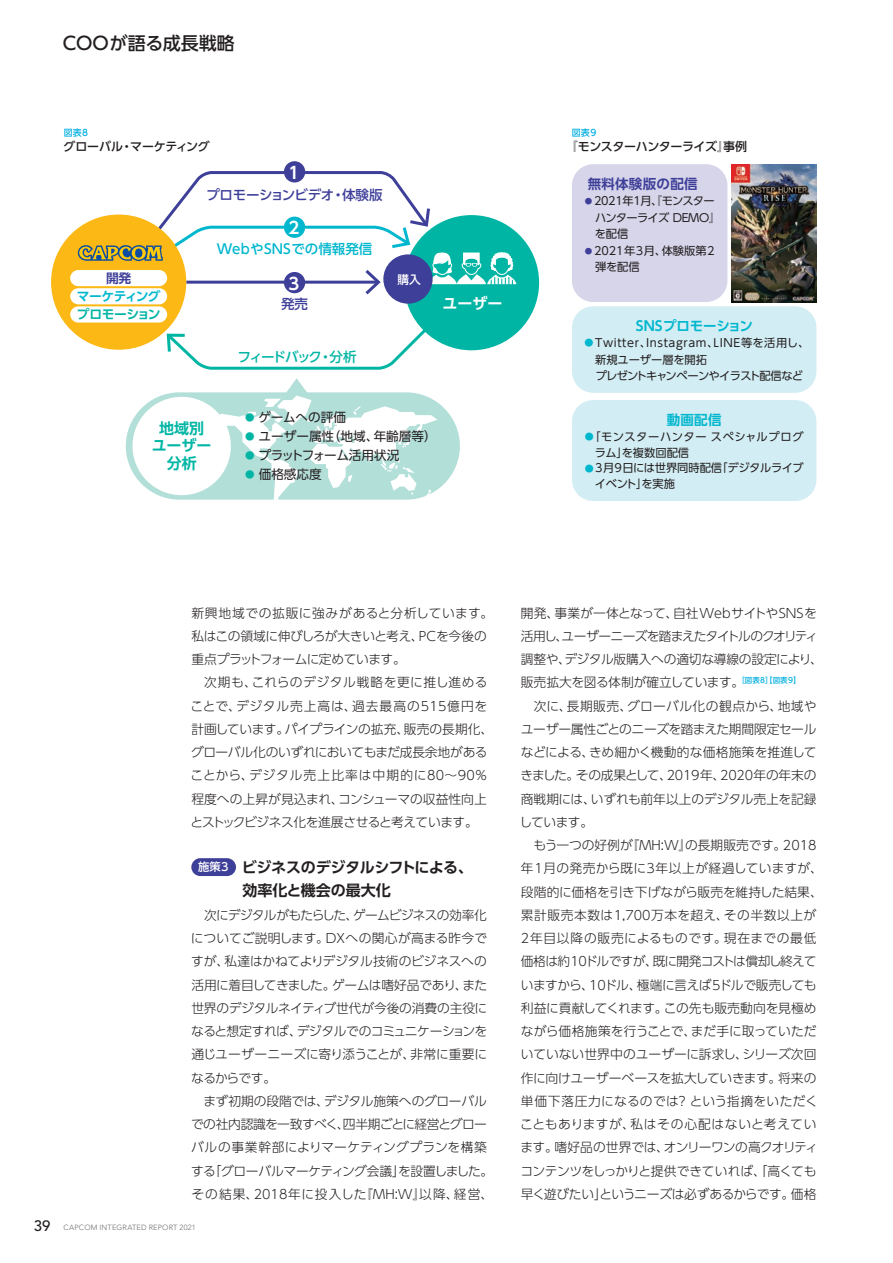
<style>
.page{position:relative;width:893px;height:1263px;background:#fff}
.page>*{position:absolute;margin:0;border:0;box-sizing:border-box;transform-origin:0 0}
.t1{font:500 18px "UD Shin Go Pro";color:#231f20}
.t2{font:700 16.5px "UD Shin Go Pro De";color:#fff}
.t3{font:700 15px/23.2px "UD Shin Go Pro De";letter-spacing:-.02em;color:#231f20}
.t4{font:700 15px/17.4px "UD Shin Go Pro De";color:#00b5a4;text-align:center}
.t5{font:700 15px "UD Shin Go Pro De";color:#fff}
.t6{font:500 13.5px "UD Shin Go Pro";letter-spacing:-.02em;color:#3e3f99}
.t7{font:700 13.5px "UD Shin Go Pro De";color:#00b7ce}
.t8{font:500 13.5px "UD Shin Go Pro";color:#00b7ce}
.t9{font:500 13.5px "UD Shin Go Pro";letter-spacing:-.115em;color:#00b5a4}
.t10{font:700 13.5px "UD Shin Go Pro De";letter-spacing:.02em;color:#3e3f99}
.t11{font:300 12.75px/23.2px "UD Shin Go Pro";letter-spacing:-.015em;color:#231f20;text-align:justify}
.t12{font:300 12.75px/23.2px "UD Shin Go Pro";letter-spacing:-.035em;color:#231f20}
.t13{font:700 12.75px "UD Shin Go Pro De";letter-spacing:-.05em;color:#00b7ce}
.t14{font:700 12.75px "UD Shin Go Pro De";letter-spacing:-.035em;color:#00b5a4}
.t15{font:700 12.75px "UD Shin Go Pro De";color:#3e3f99}
.t16{font:12.6px "UD Shin Go Pro";color:#231f20}
.t17{font:12.6px "UD Shin Go Pro";letter-spacing:-.025em;color:#231f20}
.t18{font:500 12px "UD Shin Go Pro";letter-spacing:-.03em;color:#231f20}
.t19{font:500 11.7px "UD Shin Go Pro";color:#fff}
.t20{font:11.25px/16.5px "UD Shin Go Pro";letter-spacing:-.005em;color:#231f20}
.t21{font:11.25px/16.5px "UD Shin Go Pro";letter-spacing:-.035em;color:#231f20}
.t22{font:11.25px/15.8px "UD Shin Go Pro";letter-spacing:-.025em;color:#231f20}
.t23{font:11.25px/15.8px "UD Shin Go Pro";letter-spacing:.04em;color:#231f20}
.t24{font:500 11.25px "UD Shin Go Pro";color:#fff}
.t25{font:500 9px "UD Shin Go Pro";letter-spacing:.025em;color:#00afe1}
.t26{font:300 7.5px "Avenir LT Std";letter-spacing:.025em;color:#6c6d70}
.s1{font-size:9.45px;color:#00b5a4}
.s2{font-size:7.5px;color:#3e3f99}
.s3{font-size:9px;color:#00b7ce}
.s4{font-weight:500;font-size:15px;color:#231f20}
</style>
<div class="page">
<div style="left:126px;top:392px;width:334px;height:108px;background:#b3dfd9;border-radius:54px"></div>
<svg style="left:215px;top:396px;width:222px;height:104px"></svg>
<div style="left:132px;top:397px;width:99px;height:98px;background:#fff;border-radius:50%"></div>
<div style="left:404px;top:215px;width:135px;height:135px;background:#00b5a4;border-radius:50%"></div>
<div style="left:191px;top:858px;width:45px;height:18px;background:#3e3f99;border-radius:9px"></div>
<div style="left:51px;top:215px;width:135px;height:135px;background:#fcb814;border-radius:50%"></div>
<svg style="left:78px;top:170px;width:438px;height:200px"></svg>
<div style="left:284px;top:217px;width:21px;height:21px;background:#00b7ce;border-radius:50%"></div>
<div style="left:284px;top:272px;width:21px;height:21px;background:#3e3f99;border-radius:50%"></div>
<div style="left:284px;top:161px;width:21px;height:21px;background:#3e3f99;border-radius:50%"></div>
<div style="left:572px;top:400px;width:244px;height:101px;background:#d2edf3;border-radius:21px"></div>
<div style="left:572px;top:164px;width:155px;height:138px;background:#d7d5ea;border-radius:21px"></div>
<div style="left:572px;top:306px;width:244px;height:87px;background:#d2edf3;border-radius:21px"></div>
<div style="left:70px;top:270px;width:97px;height:16px;background:#fff;border-radius:8px"></div>
<div style="left:70px;top:288px;width:97px;height:16px;background:#fff;border-radius:8px"></div>
<div style="left:70px;top:306px;width:97px;height:17px;background:#fff;border-radius:8px"></div>
<img style="left:732px;top:164px;width:84px;height:138px">
<h1 class="t1" style="left:63px;top:28px;width:174px">COOが語る成長戦略</h1>
<p class="t25" style="left:64px;top:125px;width:26px">図表8</p>
<p class="t18" style="left:64px;top:137px;width:148px">グローバル・マーケティング</p>
<p class="t2" style="left:289px;top:159px;width:12px">1</p>
<p class="t6" style="left:206px;top:184px;width:178px">プロモーションビデオ・体験版</p>
<p class="t2" style="left:289px;top:215px;width:12px">2</p>
<p class="t15" style="left:106px;top:268px;width:27px">開発</p>
<p class="t13" style="left:77px;top:286px;width:85px">マーケティング</p>
<p class="t14" style="left:77px;top:304px;width:85px">プロモーション</p>
<p class="t8" style="left:217px;top:238px;width:157px">WebやSNSでの情報発信</p>
<p class="t2" style="left:289px;top:270px;width:12px">3</p>
<p class="t6" style="left:281px;top:293px;width:28px">発売</p>
<p class="t9" style="left:237px;top:346px;width:121px">フィードバック・分析</p>
<p class="t19" style="left:397px;top:270px;width:25px">購入</p>
<p class="t5" style="left:442px;top:291px;width:61px">ユーザー</p>
<p class="t4" style="left:152px;top:419px;width:61px">地域別ユーザー分析</p>
<p class="t16" style="left:245px;top:407px;width:103px"><span class="s1">●</span> ゲームへの評価</p>
<p class="t16" style="left:245px;top:426px;width:193px"><span class="s1">●</span> ユーザー属性（地域、年齢層等）</p>
<p class="t17" style="left:245px;top:445px;width:156px"><span class="s1">●</span> プラットフォーム活用状況</p>
<p class="t16" style="left:245px;top:464px;width:78px"><span class="s1">●</span> 価格感応度</p>
<p class="t25" style="left:572px;top:125px;width:26px">図表9</p>
<p class="t18" style="left:566px;top:137px;width:183px">『モンスターハンターライズ』事例</p>
<p class="t10" style="left:588px;top:173px;width:112px">無料体験版の配信</p>
<p class="t21" style="left:595px;top:192px;width:127px;text-indent:-10px"><span class="s2">●</span> 2021年1月、『モンスターハンターライズ DEMO』を配信</p>
<p class="t20" style="left:595px;top:242px;width:121px;text-indent:-10px"><span class="s2">●</span> 2021年3月、体験版第2弾を配信</p>
<p class="t7" style="left:636px;top:315px;width:119px">SNSプロモーション</p>
<p class="t20" style="left:595px;top:334px;width:216px;text-indent:-11px"><span class="s3">●</span> Twitter、Instagram、LINE等を活用し、新規ユーザー層を開拓<br>プレゼントキャンペーンやイラスト配信など</p>
<p class="t7" style="left:667px;top:409px;width:56px">動画配信</p>
<p class="t23" style="left:595px;top:428px;width:210px;text-indent:-10px"><span class="s3">●</span>「モンスターハンター スペシャルプログラム」を複数回配信</p>
<p class="t22" style="left:595px;top:460px;width:210px;text-indent:-10px"><span class="s3">●</span> 3月9日には世界同時配信「デジタルライブイベント」を実施</p>
<p class="t11" style="left:191px;top:601px;width:303px;text-align:left">新興地域での拡販に強みがあると分析しています。私はこの領域に伸びしろが大きいと考え、PCを今後の重点プラットフォームに定めています。</p>
<p class="t11" style="left:191px;top:670px;width:304px;text-align:left;text-indent:14px">次期も、これらのデジタル戦略を更に推し進めることで、デジタル売上高は、過去最高の515億円を計画しています。パイプラインの拡充、販売の長期化、グローバル化のいずれにおいてもまだ成長余地があることから、デジタル売上比率は中期的に80～90％程度への上昇が見込まれ、コンシューマの収益性向上とストックビジネス化を進展させると考えています。</p>
<p class="t24" style="left:198px;top:858px;width:32px">施策3</p>
<p class="t3" style="left:242px;top:855px;width:232px">ビジネスのデジタルシフトによる、効率化と機会の最大化</p>
<p class="t11" style="left:191px;top:903px;width:298px;text-indent:13px">次にデジタルがもたらした、ゲームビジネスの効率化についてご説明します。DXへの関心が高まる昨今ですが、私達はかねてよりデジタル技術のビジネスへの活用に着目してきました。ゲームは嗜好品であり、また世界のデジタルネイティブ世代が今後の消費の主役になると想定すれば、デジタルでのコミュニケーションを通じユーザーニーズに寄り添うことが、非常に重要になるからです。</p>
<p class="t11" style="left:191px;top:1089px;width:304px;text-align:center">まず初期の段階では、デジタル施策へのグローバル<br>での社内認識を一致すべく、四半期ごとに経営とグローバルの事業幹部によりマーケティングプランを構築する「グローバルマーケティング会議」を設置しました。その結果、2018年に投入した『MH:W』以降、経営、</p>
<p class="t26" style="left:34px;top:1223px;width:163px"><span class="s4">39</span> CAPCOM INTEGRATED REPORT 2021</p>
<p class="t12" style="left:521px;top:601px;width:303px">開発、事業が一体となって、自社WebサイトやSNSを活用し、ユーザーニーズを踏まえたタイトルのクオリティ調整や、デジタル版購入への適切な導線の設定により、販売拡大を図る体制が確立しています。<sup>［図表8］【図表9】</sup></p>
<p class="t11" style="left:519px;top:694px;width:299px;text-indent:14px">次に、長期販売、グローバル化の観点から、地域やユーザー属性ごとのニーズを踏まえた期間限定セールなどによる、きめ細かく機動的な価格施策を推進してきました。その成果として、2019年、2020年の年末の商戦期には、いずれも前年以上のデジタル売上を記録しています。</p>
<p class="t11" style="left:520px;top:833px;width:304px;text-align:center">もう一つの好例が『MH:W』の長期販売です。2018年1月の発売から既に3年以上が経過していますが、段階的に価格を引き下げながら販売を維持した結果、累計販売本数は1,700万本を超え、その半数以上が<br>2年目以降の販売によるものです。現在までの最低価格は約10ドルですが、既に開発コストは償却し終えていますから、10ドル、極端に言えば5ドルで販売しても利益に貢献してくれます。この先も販売動向を見極めながら価格施策を行うことで、まだ手に取っていただいていない世界中のユーザーに訴求し、シリーズ次回作に向けユーザーベースを拡大していきます。将来の単価下落圧力になるのでは？ という指摘をいただくこともありますが、私はその心配はないと考えています。嗜好品の世界では、オンリーワンの高クオリティコンテンツをしっかりと提供できていれば、「高くても早く遊びたい」というニーズは必ずあるからです。価格</p>
</div>
